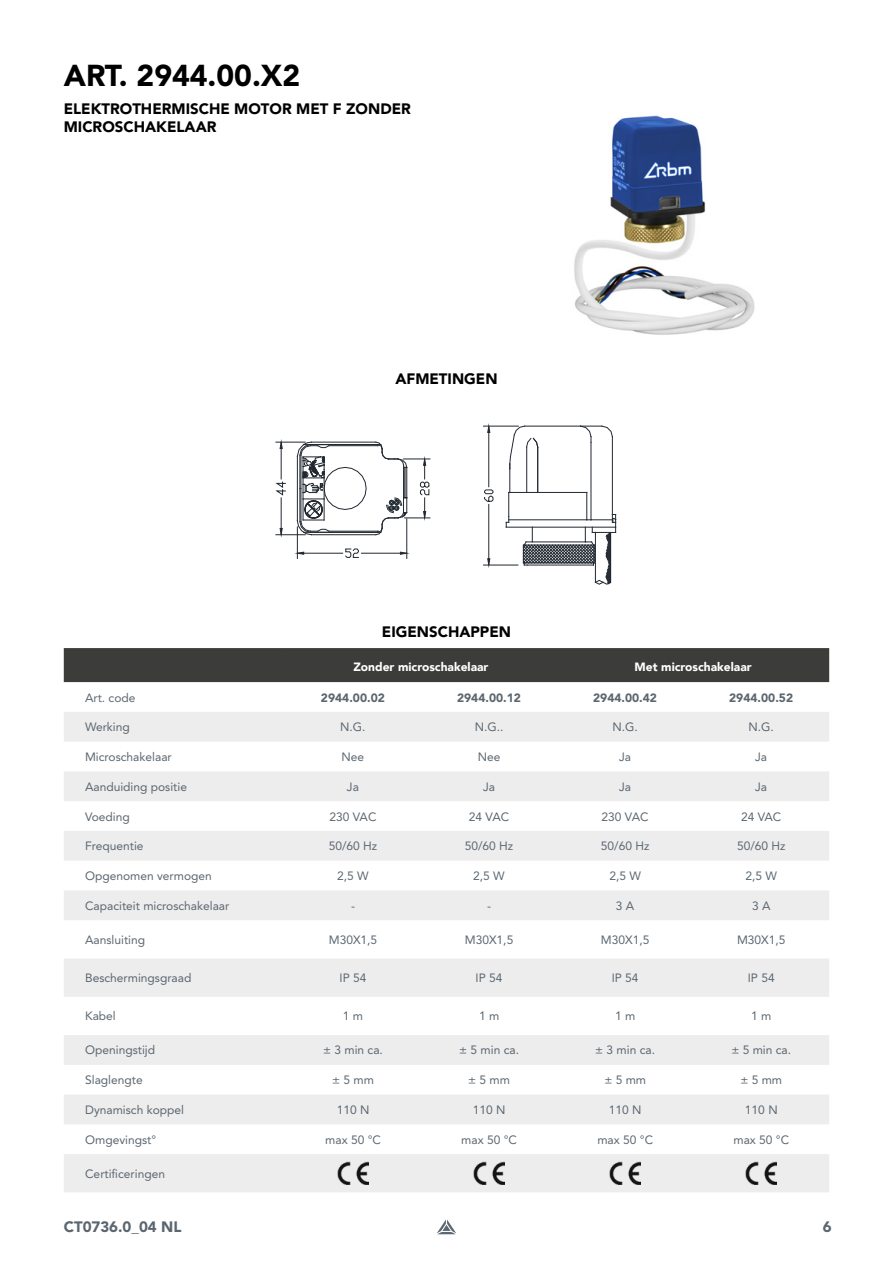
<style>
.page{position:relative;width:893px;height:1263px;background:#fff}
.page>*{position:absolute;margin:0;border:0;box-sizing:border-box;transform-origin:0 0}
.t1{font:900 30px "Avenir LT Pro";color:#000}
.t2{font:900 15px/18px "Avenir LT Pro";color:#000}
.t3{font:900 15px "Avenir LT Pro";color:#5b6670}
.t4{font:12px "Avenir LT Pro";color:#5b6670}
.t5{font:900 12px "Avenir LT Pro";color:#5b6670}
.t6{font:900 12px "Avenir";color:#fff}
</style>
<div class="page">
<svg style="left:437px;top:1219px;width:19px;height:15px"></svg>
<div style="left:64px;top:648px;width:765px;height:34px;background:#3c3c3b"></div>
<svg style="left:64px;top:712px;width:765px;height:480px;fill:#ededed"></svg>
<img style="left:337px;top:1161px;width:32px;height:24px">
<img style="left:473px;top:1161px;width:32px;height:24px">
<img style="left:609px;top:1161px;width:32px;height:24px">
<img style="left:745px;top:1161px;width:32px;height:24px">
<img style="left:574px;top:115px;width:181px;height:220px">
<hr style="left:311px;top:534px;width:65px;height:1px;background:#212830">
<hr style="left:311px;top:442px;width:65px;height:1px;background:#212830">
<hr style="left:329px;top:531px;width:49px;height:1px;background:#212830">
<hr style="left:310px;top:532px;width:68px;height:1px;background:#212830">
<hr style="left:310px;top:444px;width:68px;height:1px;background:#212830">
<hr style="left:329px;top:445px;width:49px;height:1px;background:#212830">
<hr style="left:483px;top:565px;width:35px;height:1px;background:#212830">
<hr style="left:483px;top:426px;width:35px;height:1px;background:#212830">
<hr style="left:488px;top:504px;width:1px;height:55px;background:#212830">
<hr style="left:488px;top:432px;width:1px;height:55px;background:#212830">
<svg style="left:488px;top:559px;width:2px;height:6px"></svg>
<svg style="left:484px;top:489px;width:10px;height:13px"></svg>
<hr style="left:406px;top:519px;width:1px;height:39px;background:#212830">
<hr style="left:297px;top:527px;width:1px;height:31px;background:#212830">
<hr style="left:362px;top:553px;width:38px;height:1px;background:#212830">
<hr style="left:304px;top:553px;width:39px;height:1px;background:#212830">
<svg style="left:400px;top:552px;width:7px;height:2px"></svg>
<svg style="left:297px;top:552px;width:7px;height:2px"></svg>
<svg style="left:345px;top:548px;width:14px;height:10px"></svg>
<svg style="left:375px;top:441px;width:55px;height:94px"></svg>
<svg style="left:506px;top:425px;width:110px;height:160px"></svg>
<svg style="left:276px;top:441px;width:91px;height:94px"></svg>
<h1 class="t1" style="left:64px;top:58px;width:238px">ART. 2944.00.X2</h1>
<p class="t2" style="left:64px;top:100px;width:349px">ELEKTROTHERMISCHE MOTOR MET F ZONDER<br>MICROSCHAKELAAR</p>
<p class="t2" style="left:395px;top:370px;width:104px">AFMETINGEN</p>
<p class="t2" style="left:382px;top:622px;width:131px">EIGENSCHAPPEN</p>
<p class="t6" style="left:353px;top:657px;width:137px">Zonder microschakelaar</p>
<p class="t6" style="left:635px;top:657px;width:119px">Met microschakelaar</p>
<p class="t4" style="left:85px;top:690px;width:52px">Art. code</p>
<p class="t5" style="left:321px;top:690px;width:65px">2944.00.02</p>
<p class="t5" style="left:457px;top:690px;width:65px">2944.00.12</p>
<p class="t5" style="left:593px;top:690px;width:65px">2944.00.42</p>
<p class="t5" style="left:729px;top:690px;width:65px">2944.00.52</p>
<p class="t4" style="left:85px;top:720px;width:46px">Werking</p>
<p class="t4" style="left:340px;top:720px;width:27px">N.G.</p>
<p class="t4" style="left:475px;top:720px;width:30px">N.G..</p>
<p class="t4" style="left:612px;top:720px;width:27px">N.G.</p>
<p class="t4" style="left:748px;top:720px;width:27px">N.G.</p>
<p class="t4" style="left:85px;top:749px;width:88px">Microschakelaar</p>
<p class="t4" style="left:342px;top:749px;width:24px">Nee</p>
<p class="t4" style="left:478px;top:749px;width:24px">Nee</p>
<p class="t4" style="left:619px;top:749px;width:14px">Ja</p>
<p class="t4" style="left:755px;top:749px;width:14px">Ja</p>
<p class="t4" style="left:85px;top:779px;width:104px">Aanduiding positie</p>
<p class="t4" style="left:347px;top:779px;width:14px">Ja</p>
<p class="t4" style="left:483px;top:779px;width:14px">Ja</p>
<p class="t4" style="left:619px;top:779px;width:14px">Ja</p>
<p class="t4" style="left:755px;top:779px;width:14px">Ja</p>
<p class="t4" style="left:85px;top:809px;width:46px">Voeding</p>
<p class="t4" style="left:329px;top:809px;width:49px">230 VAC</p>
<p class="t4" style="left:469px;top:809px;width:42px">24 VAC</p>
<p class="t4" style="left:602px;top:809px;width:49px">230 VAC</p>
<p class="t4" style="left:741px;top:809px;width:42px">24 VAC</p>
<p class="t4" style="left:85px;top:839px;width:60px">Frequentie</p>
<p class="t4" style="left:329px;top:839px;width:50px">50/60 Hz</p>
<p class="t4" style="left:465px;top:839px;width:50px">50/60 Hz</p>
<p class="t4" style="left:601px;top:839px;width:50px">50/60 Hz</p>
<p class="t4" style="left:737px;top:839px;width:50px">50/60 Hz</p>
<p class="t4" style="left:85px;top:868px;width:128px">Opgenomen vermogen</p>
<p class="t4" style="left:337px;top:868px;width:33px">2,5 W</p>
<p class="t4" style="left:473px;top:868px;width:33px">2,5 W</p>
<p class="t4" style="left:609px;top:868px;width:33px">2,5 W</p>
<p class="t4" style="left:745px;top:868px;width:33px">2,5 W</p>
<p class="t4" style="left:85px;top:898px;width:146px">Capaciteit microschakelaar</p>
<p class="t4" style="left:351px;top:898px;width:5px">-</p>
<p class="t4" style="left:487px;top:898px;width:5px">-</p>
<p class="t4" style="left:616px;top:898px;width:20px">3 A</p>
<p class="t4" style="left:752px;top:898px;width:20px">3 A</p>
<p class="t4" style="left:85px;top:932px;width:61px">Aansluiting</p>
<p class="t4" style="left:329px;top:932px;width:50px">M30X1,5</p>
<p class="t4" style="left:465px;top:932px;width:50px">M30X1,5</p>
<p class="t4" style="left:601px;top:932px;width:50px">M30X1,5</p>
<p class="t4" style="left:737px;top:932px;width:50px">M30X1,5</p>
<p class="t4" style="left:85px;top:971px;width:108px">Beschermingsgraad</p>
<p class="t4" style="left:340px;top:971px;width:28px">IP 54</p>
<p class="t4" style="left:476px;top:971px;width:28px">IP 54</p>
<p class="t4" style="left:612px;top:971px;width:28px">IP 54</p>
<p class="t4" style="left:748px;top:971px;width:28px">IP 54</p>
<p class="t4" style="left:85px;top:1009px;width:32px">Kabel</p>
<p class="t4" style="left:343px;top:1009px;width:22px">1 m</p>
<p class="t4" style="left:479px;top:1009px;width:22px">1 m</p>
<p class="t4" style="left:615px;top:1009px;width:22px">1 m</p>
<p class="t4" style="left:751px;top:1009px;width:22px">1 m</p>
<p class="t4" style="left:85px;top:1043px;width:71px">Openingstijd</p>
<p class="t4" style="left:323px;top:1043px;width:61px">± 3 min ca.</p>
<p class="t4" style="left:459px;top:1043px;width:61px">± 5 min ca.</p>
<p class="t4" style="left:595px;top:1043px;width:61px">± 3 min ca.</p>
<p class="t4" style="left:731px;top:1043px;width:61px">± 5 min ca.</p>
<p class="t4" style="left:85px;top:1073px;width:59px">Slaglengte</p>
<p class="t4" style="left:332px;top:1073px;width:43px">± 5 mm</p>
<p class="t4" style="left:468px;top:1073px;width:43px">± 5 mm</p>
<p class="t4" style="left:604px;top:1073px;width:43px">± 5 mm</p>
<p class="t4" style="left:740px;top:1073px;width:43px">± 5 mm</p>
<p class="t4" style="left:85px;top:1102px;width:100px">Dynamisch koppel</p>
<p class="t4" style="left:337px;top:1102px;width:34px">110 N</p>
<p class="t4" style="left:473px;top:1102px;width:34px">110 N</p>
<p class="t4" style="left:609px;top:1102px;width:34px">110 N</p>
<p class="t4" style="left:745px;top:1102px;width:34px">110 N</p>
<p class="t4" style="left:85px;top:1132px;width:73px">Omgevingst°</p>
<p class="t4" style="left:325px;top:1132px;width:57px">max 50 °C</p>
<p class="t4" style="left:461px;top:1132px;width:57px">max 50 °C</p>
<p class="t4" style="left:597px;top:1132px;width:57px">max 50 °C</p>
<p class="t4" style="left:733px;top:1132px;width:57px">max 50 °C</p>
<p class="t4" style="left:85px;top:1166px;width:81px">Certificeringen</p>
<p class="t3" style="left:64px;top:1218px;width:119px">CT0736.0_04 NL</p>
<p class="t3" style="left:823px;top:1218px;width:10px">6</p>
</div>
